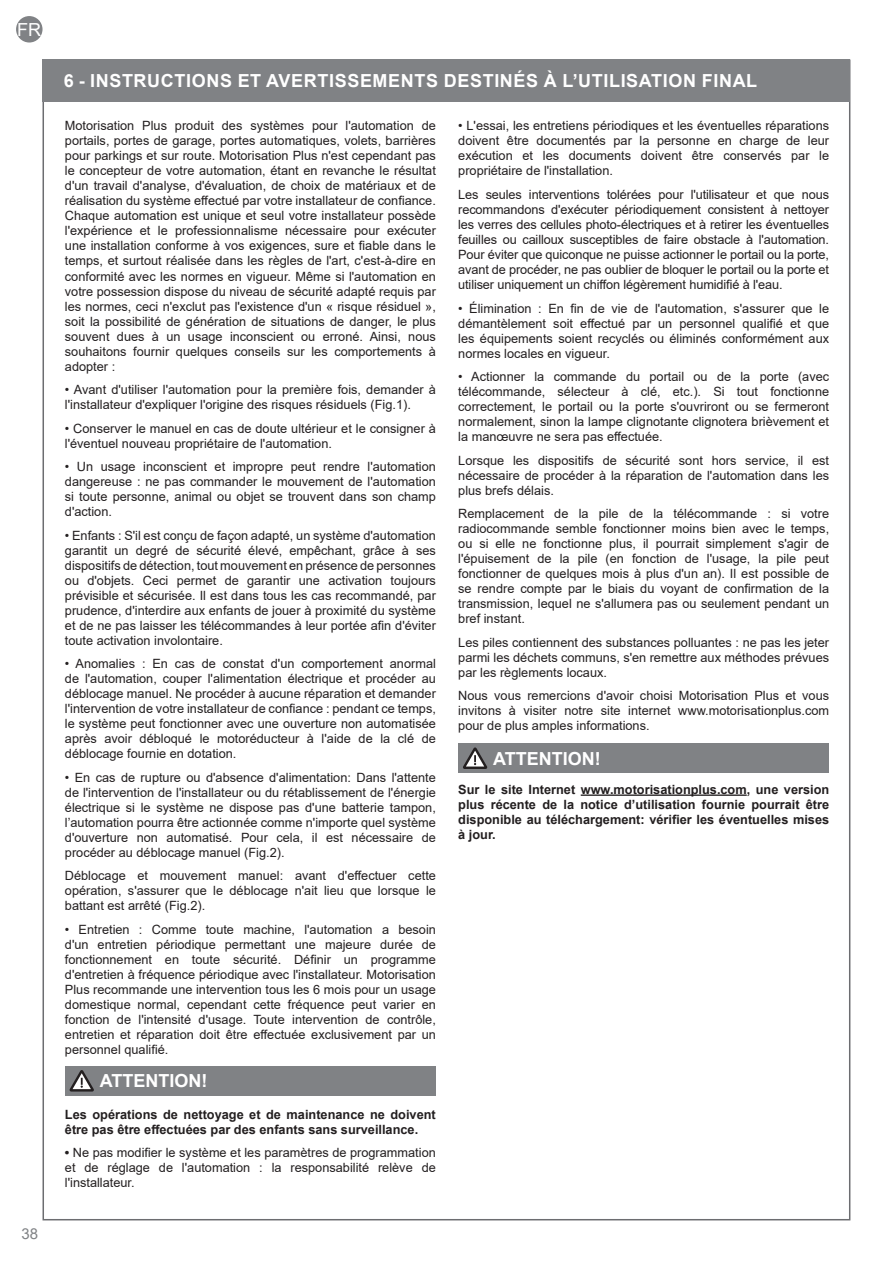
<style>
.page{position:relative;width:893px;height:1263px;background:#fff}
.page>*{position:absolute;margin:0;border:0;box-sizing:border-box;transform-origin:0 0}
.t1{font:700 18px "Arial";letter-spacing:.035em;color:#fff}
.t2{font:700 18px "Arial";color:#fff}
.t3{font:18px "Arial";color:#fff}
.t4{font:15px "Arial";color:#808285}
.t5{font:12.75px/15px "Arial";color:#231f20;text-align:justify}
.t6{font:700 12.75px/15px "Arial";color:#231f20}
.s1{font-weight:700}
</style>
<div class="page">
<div style="left:16px;top:16px;width:27px;height:27px;background:#808285;border-radius:50%"></div>
<div style="left:43px;top:60px;width:807px;height:42px;background:#808285"></div>
<div style="left:65px;top:1066px;width:371px;height:30px;background:#808285"></div>
<svg style="left:70px;top:1070px;width:24px;height:21px"></svg>
<div style="left:458px;top:743px;width:371px;height:30px;background:#808285"></div>
<svg style="left:463px;top:747px;width:24px;height:22px"></svg>
<hr style="left:581px;top:794px;width:166px;height:2px;background:#231f20">
<h1 class="t3" style="left:17px;top:17px;width:25px">FR</h1>
<p class="t4" style="left:21px;top:1223px;width:18px">38</p>
<p class="t1" style="left:64px;top:68px;width:695px">6 - INSTRUCTIONS ET AVERTISSEMENTS DESTINÉS À L’UTILISATION FINAL</p>
<p class="t5" style="left:65px;top:118px;width:373px">Motorisation Plus produit des systèmes pour l'automation de portails, portes de garage, portes automatiques, volets, barrières pour parkings et sur route. Motorisation Plus n'est cependant pas le concepteur de votre automation, étant en revanche le résultat d'un travail d'analyse, d'évaluation, de choix de matériaux et de réalisation du système effectué par votre installateur de confiance.<br>Chaque automation est unique et seul votre installateur possède l'expérience et le professionnalisme nécessaire pour exécuter une installation conforme à vos exigences, sure et fiable dans le temps, et surtout réalisée dans les règles de l'art, c'est-à-dire en conformité avec les normes en vigueur. Même si l'automation en votre possession dispose du niveau de sécurité adapté requis par les normes, ceci n'exclut pas l'existence d'un « risque résiduel », soit la possibilité de génération de situations de danger, le plus souvent dues à un usage inconscient ou erroné. Ainsi, nous souhaitons fournir quelques conseils sur les comportements à adopter :</p>
<p class="t5" style="left:65px;top:382px;width:373px">• Avant d'utiliser l'automation pour la première fois, demander à l'installateur d'expliquer l'origine des risques résiduels (Fig.1).</p>
<p class="t5" style="left:65px;top:420px;width:373px">• Conserver le manuel en cas de doute ultérieur et le consigner à l'éventuel nouveau propriétaire de l'automation.</p>
<p class="t5" style="left:65px;top:459px;width:373px">• Un usage inconscient et impropre peut rendre l'automation dangereuse : ne pas commander le mouvement de l'automation si toute personne, animal ou objet se trouvent dans son champ d'action.</p>
<p class="t5" style="left:65px;top:527px;width:373px">• Enfants : S'il est conçu de façon adapté, un système d'automation garantit un degré de sécurité élevé, empêchant, grâce à ses dispositifs de détection, tout mouvement en présence de personnes ou d'objets. Ceci permet de garantir une activation toujours prévisible et sécurisée. Il est dans tous les cas recommandé, par prudence, d'interdire aux enfants de jouer à proximité du système et de ne pas laisser les télécommandes à leur portée afin d'éviter toute activation involontaire.</p>
<p class="t5" style="left:65px;top:656px;width:373px">• Anomalies : En cas de constat d'un comportement anormal de l'automation, couper l'alimentation électrique et procéder au déblocage manuel. Ne procéder à aucune réparation et demander l'intervention de votre installateur de confiance : pendant ce temps, le système peut fonctionner avec une ouverture non automatisée après avoir débloqué le motoréducteur à l'aide de la clé de déblocage fournie en dotation.</p>
<p class="t5" style="left:65px;top:769px;width:373px">• En cas de rupture ou d'absence d'alimentation: Dans l'attente de l'intervention de l'installateur ou du rétablissement de l'énergie électrique si le système ne dispose pas d'une batterie tampon, l’automation pourra être actionnée comme n'importe quel système d'ouverture non automatisé. Pour cela, il est nécessaire de procéder au déblocage manuel (Fig.2).</p>
<p class="t5" style="left:65px;top:868px;width:373px">Déblocage et mouvement manuel: avant d'effectuer cette opération, s'assurer que le déblocage n'ait lieu que lorsque le battant est arrêté (Fig.2).</p>
<p class="t5" style="left:65px;top:921px;width:373px">• Entretien : Comme toute machine, l'automation a besoin d'un entretien périodique permettant une majeure durée de fonctionnement en toute sécurité. Définir un programme d'entretien à fréquence périodique avec l'installateur. Motorisation Plus recommande une intervention tous les 6 mois pour un usage domestique normal, cependant cette fréquence peut varier en fonction de l'intensité d'usage. Toute intervention de contrôle, entretien et réparation doit être effectuée exclusivement par un personnel qualifié.</p>
<p class="t5" style="left:458px;top:118px;width:372px">• L'essai, les entretiens périodiques et les éventuelles réparations doivent être documentés par la personne en charge de leur exécution et les documents doivent être conservés par le propriétaire de l'installation.</p>
<p class="t5" style="left:458px;top:187px;width:372px">Les seules interventions tolérées pour l'utilisateur et que nous recommandons d'exécuter périodiquement consistent à nettoyer les verres des cellules photo-électriques et à retirer les éventuelles feuilles ou cailloux susceptibles de faire obstacle à l'automation.<br>Pour éviter que quiconque ne puisse actionner le portail ou la porte, avant de procéder, ne pas oublier de bloquer le portail ou la porte et utiliser uniquement un chiffon légèrement humidifié à l'eau.</p>
<p class="t5" style="left:458px;top:300px;width:372px">• Élimination : En fin de vie de l'automation, s'assurer que le démantèlement soit effectué par un personnel qualifié et que les équipements soient recyclés ou éliminés conformément aux normes locales en vigueur.</p>
<p class="t5" style="left:458px;top:369px;width:372px">• Actionner la commande du portail ou de la porte (avec télécommande, sélecteur à clé, etc.). Si tout fonctionne correctement, le portail ou la porte s'ouvriront ou se fermeront normalement, sinon la lampe clignotante clignotera brièvement et la manœuvre ne sera pas effectuée.</p>
<p class="t5" style="left:458px;top:452px;width:372px">Lorsque les dispositifs de sécurité sont hors service, il est nécessaire de procéder à la réparation de l'automation dans les plus brefs délais.</p>
<p class="t5" style="left:458px;top:506px;width:372px">Remplacement de la pile de la télécommande : si votre radiocommande semble fonctionner moins bien avec le temps, ou si elle ne fonctionne plus, il pourrait simplement s'agir de l'épuisement de la pile (en fonction de l'usage, la pile peut fonctionner de quelques mois à plus d'un an). Il est possible de se rendre compte par le biais du voyant de confirmation de la transmission, lequel ne s'allumera pas ou seulement pendant un bref instant.</p>
<p class="t5" style="left:458px;top:634px;width:372px">Les piles contiennent des substances polluantes : ne pas les jeter parmi les déchets communs, s'en remettre aux méthodes prévues par les règlements locaux.</p>
<p class="t5" style="left:458px;top:688px;width:372px">Nous vous remercions d'avoir choisi Motorisation Plus et vous invitons à visiter notre site internet www.motorisationplus.com pour de plus amples informations.</p>
<p class="t2" style="left:493px;top:746px;width:109px">ATTENTION!</p>
<p class="t6" style="left:458px;top:782px;width:372px;text-align:justify">Sur le site Internet www.motorisationplus.com, une version plus récente de la notice d’utilisation fournie pourrait être disponible au téléchargement: vérifier les éventuelles mises à jour.</p>
<p class="t2" style="left:100px;top:1068px;width:109px">ATTENTION!</p>
<p class="t6" style="left:65px;top:1107px;width:372px">Les opérations de nettoyage et de maintenance ne doivent être pas être effectuées par des enfants sans surveillance.</p>
<p class="t5" style="left:65px;top:1145px;width:372px"><span class="s1">•</span> Ne pas modifier le système et les paramètres de programmation et de réglage de l'automation : la responsabilité relève de l'installateur.</p>
</div>
